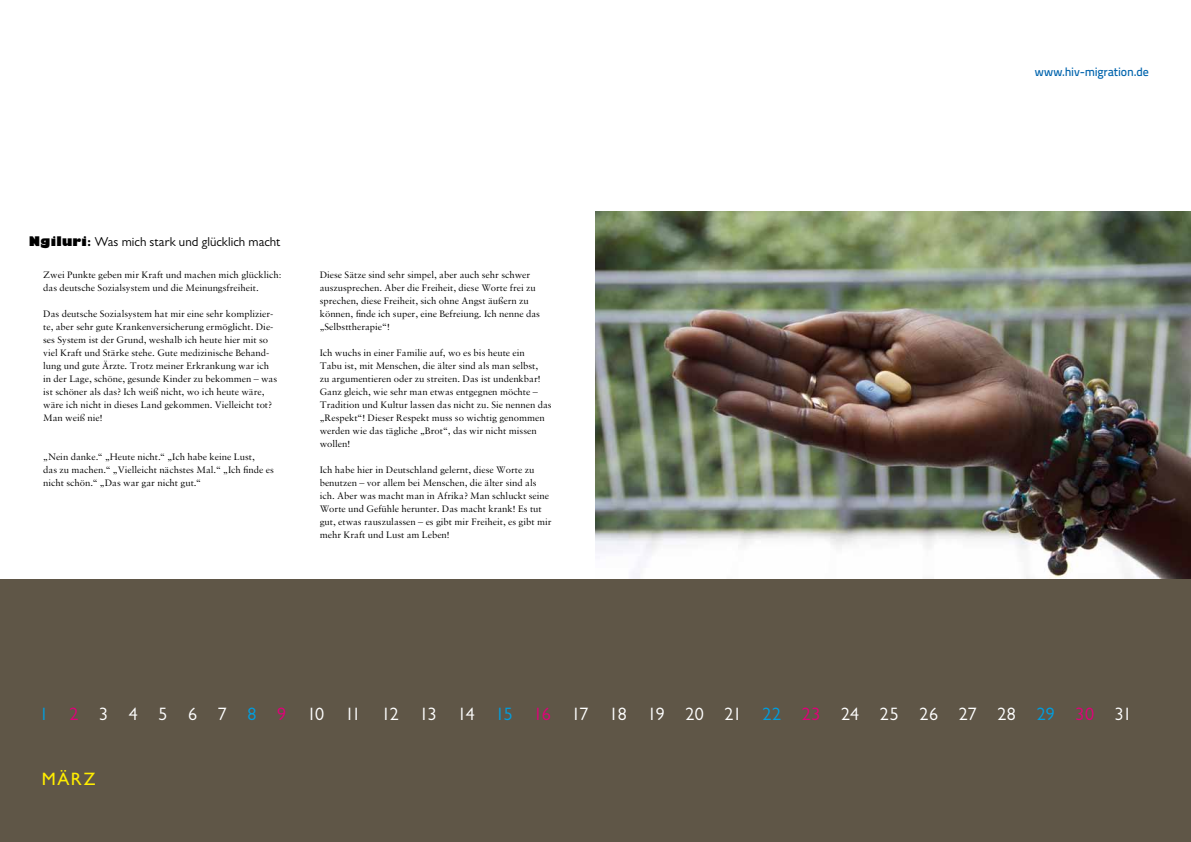
<style>
.page{position:relative;width:1191px;height:842px;background:#fff}
.page>*{position:absolute;margin:0;border:0;box-sizing:border-box;transform-origin:0 0}
.t1{font:18px "Gill Sans";letter-spacing:-.03em;color:#fff}
.t2{font:18px "M Gill Sans";color:#ffed00}
.t3{font:13px "Gill Sans";letter-spacing:.005em;color:#000}
.t4{font:12px "Titillium Text 25 L 600 wt";letter-spacing:-.015em;color:#0064ad}
.t5{font:10px/13px "Sabon";color:#000}
.s1{font-weight:800}
.s2{font-family:"M Gill Sans";font-weight:700}
.s3{color:#009ee0}
.s4{color:#e2007a}
</style>
<div class="page">
<img style="left:595px;top:211px;width:596px;height:368px">
<div style="left:0;top:579px;width:1191px;height:263px;background:#5f5647"></div>
<h2 class="t3" style="left:29px;top:234px;width:253px"><span class="s1">Ngiluri</span><span class="s2">:</span> Was mich stark und glücklich macht</h2>
<p class="t5" style="left:43px;top:268px;width:240px">Zwei Punkte geben mir Kraft und machen mich glücklich: das deutsche Sozialsystem und die Meinungsfreiheit.</p>
<p class="t5" style="left:43px;top:307px;width:235px">Das deutsche Sozialsystem hat mir eine sehr komplizier&shy;te, aber sehr gute Krankenversicherung ermöglicht. Die&shy;ses System ist der Grund, weshalb ich heute hier mit so viel Kraft und Stärke stehe. Gute medizinische Behand&shy;lung und gute Ärzte. Trotz meiner Erkrankung war ich in der Lage, schöne, gesunde Kinder zu bekommen – was ist schöner als das? Ich weiß nicht, wo ich heute wäre, wäre ich nicht in dieses Land gekommen. Vielleicht tot?<br>Man weiß nie!</p>
<p class="t5" style="left:43px;top:450px;width:232px">„Nein danke.“ „Heute nicht.“ „Ich habe keine Lust,<br>das zu machen.“ „Vielleicht nächstes Mal.“ „Ich finde es nicht schön.“ „Das war gar nicht gut.“</p>
<p class="t5" style="left:320px;top:268px;width:222px">Diese Sätze sind sehr simpel, aber auch sehr schwer auszusprechen. Aber die Freiheit, diese Worte frei zu sprechen, diese Freiheit, sich ohne Angst äußern zu können, finde ich super, eine Befreiung. Ich nenne das „Selbsttherapie“!</p>
<p class="t5" style="left:320px;top:346px;width:233px">Ich wuchs in einer Familie auf, wo es bis heute ein<br>Tabu ist, mit Menschen, die älter sind als man selbst,<br>zu argumentieren oder zu streiten. Das ist undenkbar!<br>Ganz gleich, wie sehr man etwas entgegnen möchte – Tradition und Kultur lassen das nicht zu. Sie nennen das „Respekt“! Dieser Respekt muss so wichtig genommen werden wie das tägliche „Brot“, das wir nicht missen wollen!</p>
<p class="t5" style="left:320px;top:463px;width:233px">Ich habe hier in Deutschland gelernt, diese Worte zu benutzen – vor allem bei Menschen, die älter sind als ich. Aber was macht man in Afrika? Man schluckt seine Worte und Gefühle herunter. Das macht krank! Es tut gut, etwas rauszulassen – es gibt mir Freiheit, es gibt mir mehr Kraft und Lust am Leben!</p>
<p class="t4" style="left:1034px;top:62px;width:116px">www.hiv-migration.de</p>
<h1 class="t1" style="left:40px;top:703px;width:1093px"><span class="s3">1</span> <span class="s4">2</span> 3 4 5 6 7 <span class="s3">8</span> <span class="s4">9</span> 10 11 12 13 14 <span class="s3">15</span> <span class="s4">16</span> 17 18 19 20 21 <span class="s3">22</span> <span class="s4">23</span> 24 25 26 27 28 <span class="s3">29</span> <span class="s4">30</span> 31</h1>
<h1 class="t2" style="left:42px;top:769px;width:55px">MÄRZ</h1>
</div>
